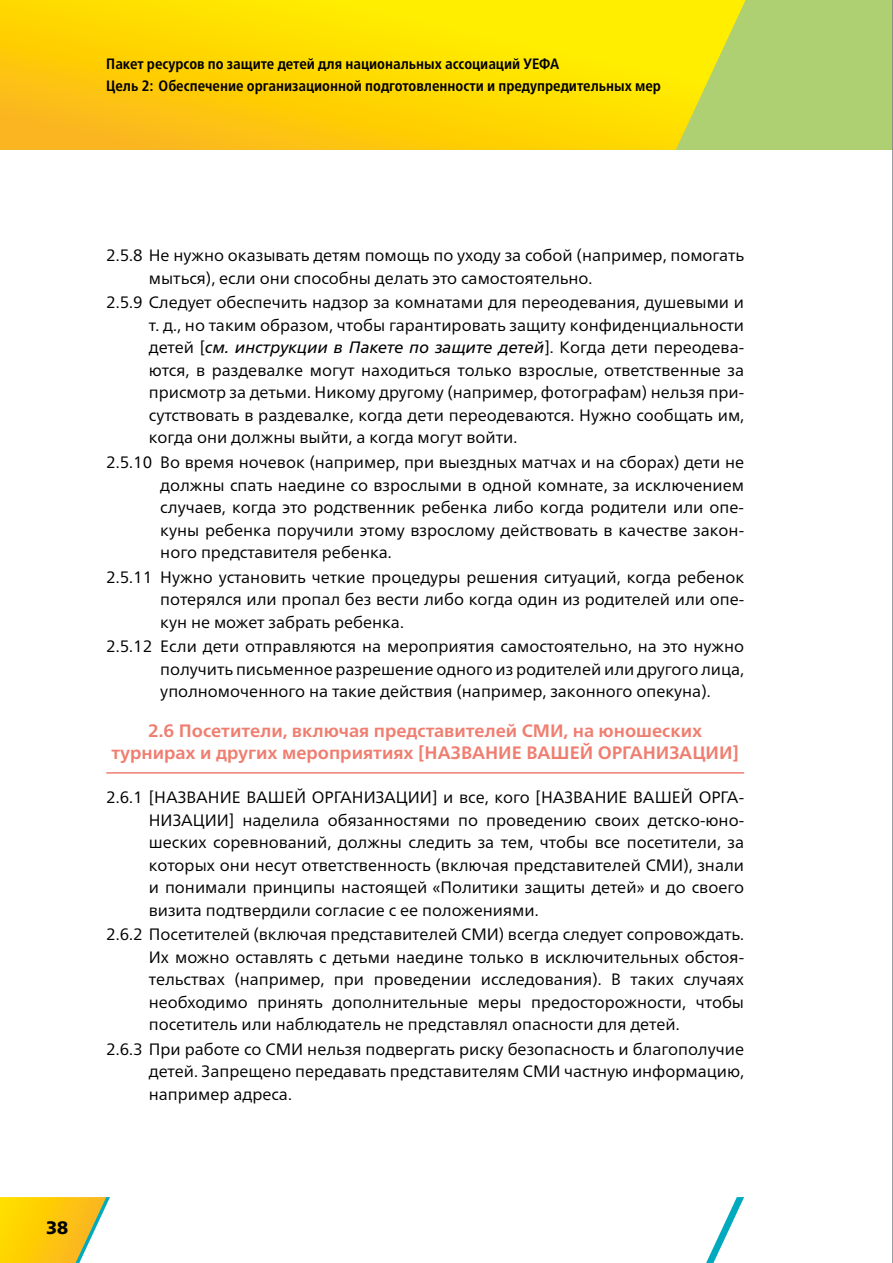
<style>
.page{position:relative;width:893px;height:1263px;background:#fff}
.page>*{position:absolute;margin:0;border:0;box-sizing:border-box;transform-origin:0 0}
.t1{font:700 18px/22.5px "Frutiger Neue LTW1 G";color:#ef7e70;text-align:center}
.t2{font:900 18px "Frutiger Neue LTW1 G";color:#000}
.t3{font:16.5px/22.5px "Frutiger Neue LTW1 G";color:#000;text-align:justify}
.t4{font:700 condensed 15px/21.6px "Frutiger Neue LTW1 G";color:#000}
.s1{font-style:italic}
</style>
<div class="page">
<svg style="left:706px;top:1197px;width:38px;height:66px"></svg>
<svg style="left:0;top:1197px;width:110px;height:66px;background:#f5cf33"></svg>
<div style="left:0;top:0;width:893px;height:150px;background:#afcf73"></div>
<svg style="left:0;top:0;width:746px;height:150px;background:#fad809"></svg>
<hr style="left:892px;top:0;width:1px;height:1263px;background:#7c7f84">
<hr style="left:106px;top:772px;width:638px;height:2px;background:#ef7e70">
<p class="t4" style="left:106px;top:53px;width:556px">Пакет ресурсов по защите детей для национальных ассоциаций УЕФА<br>Цель 2: Обеспечение организационной подготовленности и предупредительных мер</p>
<p class="t3" style="left:149px;top:244px;width:597px;text-indent:-43px">2.5.8 Не нужно оказывать детям помощь по уходу за собой (например, помогать мыться), если они способны делать это самостоятельно.</p>
<p class="t3" style="left:149px;top:291px;width:597px;text-indent:-43px">2.5.9 Следует обеспечить надзор за комнатами для переодевания, душевыми и т. д., но таким образом, чтобы гарантировать защиту конфиденциальности детей [<span class="s1">см. инструкции в Пакете по защите детей</span>]. Когда дети переодева&shy;ются, в раздевалке могут находиться только взрослые, ответственные за присмотр за детьми. Никому другому (например, фотографам) нельзя при&shy;сутствовать в раздевалке, когда дети переодеваются. Нужно сообщать им, когда они должны выйти, а когда могут войти.</p>
<p class="t3" style="left:160px;top:451px;width:585px;text-indent:-54px">2.5.10 Во время ночевок (например, при выездных матчах и на сборах) дети не должны спать наедине со взрослыми в одной комнате, за исключением случаев, когда это родственник ребенка либо когда родители или опе&shy;куны ребенка поручили этому взрослому действовать в качестве закон&shy;ного представителя ребенка.</p>
<p class="t3" style="left:160px;top:566px;width:585px;text-indent:-54px">2.5.11 Нужно установить четкие процедуры решения ситуаций, когда ребенок потерялся или пропал без вести либо когда один из родителей или опе&shy;кун не может забрать ребенка.</p>
<p class="t3" style="left:160px;top:635px;width:585px;text-indent:-54px">2.5.12 Если дети отправляются на мероприятия самостоятельно, на это нужно получить письменное разрешение одного из родителей или другого лица, уполномоченного на такие действия (например, законного опекуна).</p>
<p class="t1" style="left:111px;top:719px;width:629px">2.6 Посетители, включая представителей СМИ, на юношеских турнирах и других мероприятиях [НАЗВАНИЕ ВАШЕЙ ОРГАНИЗАЦИИ]</p>
<p class="t3" style="left:149px;top:786px;width:597px;text-indent:-43px">2.6.1 [НАЗВАНИЕ ВАШЕЙ ОРГАНИЗАЦИИ] и все, кого [НАЗВАНИЕ ВАШЕЙ ОРГА-НИЗАЦИИ] наделила обязанностями по проведению своих детско-юно&shy;шеских соревнований, должны следить за тем, чтобы все посетители, за которых они несут ответственность (включая представителей СМИ), знали и понимали принципы настоящей «Политики защиты детей» и до своего визита подтвердили согласие с ее положениями.</p>
<p class="t3" style="left:149px;top:923px;width:597px;text-indent:-43px">2.6.2 Посетителей (включая представителей СМИ) всегда следует сопровождать.<br>Их можно оставлять с детьми наедине только в исключительных обстоя&shy;тельствах (например, при проведении исследования). В таких случаях необходимо принять дополнительные меры предосторожности, чтобы посетитель или наблюдатель не представлял опасности для детей.</p>
<p class="t3" style="left:149px;top:1038px;width:597px;text-indent:-43px">2.6.3 При работе со СМИ нельзя подвергать риску безопасность и благополучие детей. Запрещено передавать представителям СМИ частную информацию, например адреса.</p>
<p class="t2" style="left:46px;top:1216px;width:24px">38</p>
</div>
